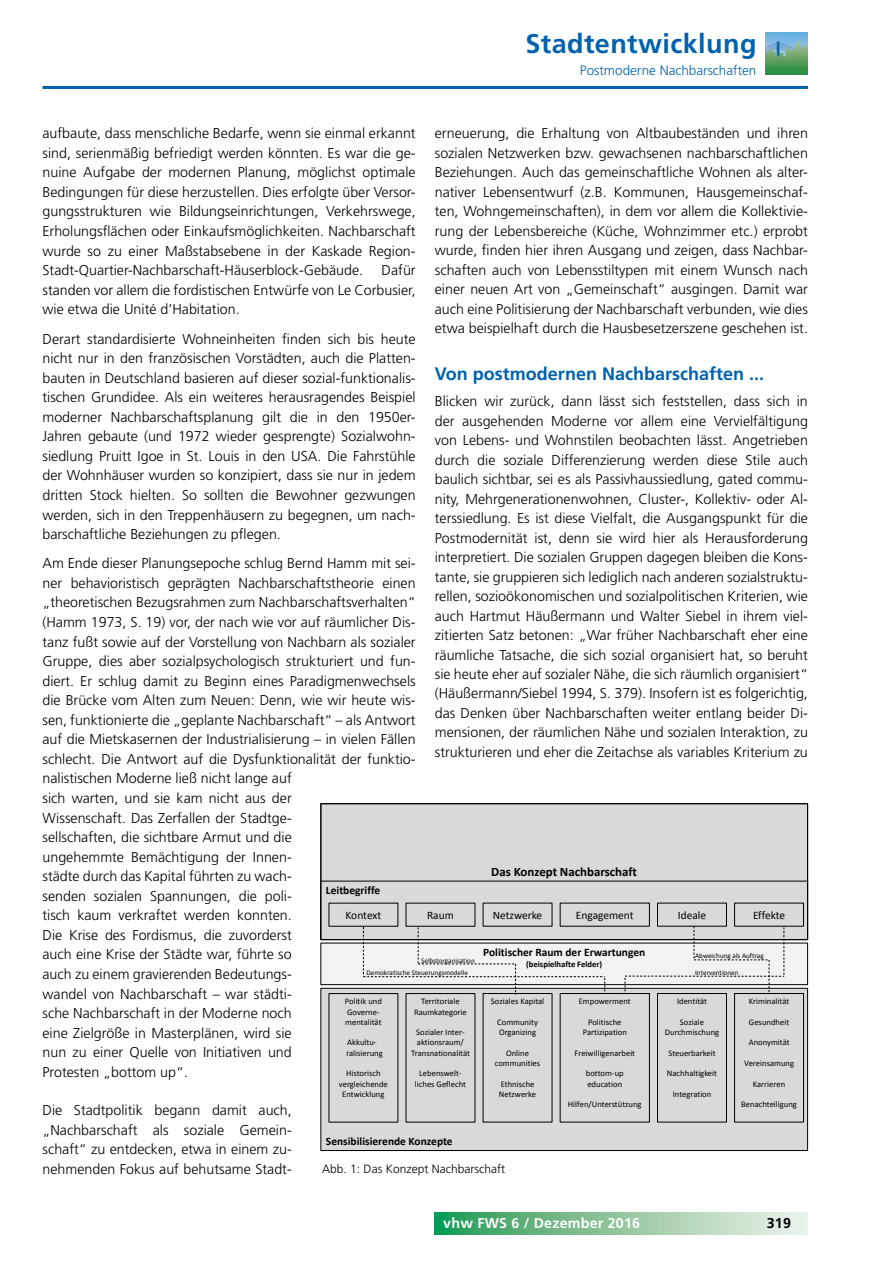
<style>
.page{position:relative;width:893px;height:1263px;background:#fff}
.page>*{position:absolute;margin:0;border:0;box-sizing:border-box;transform-origin:0 0}
.t1{font:700 27px "Frutiger LT";letter-spacing:.015em;color:#0062ae}
.t2{font:700 18px "Frutiger LT";color:#0062ae}
.t3{font:300 14.25px/19.5px "Frutiger LT";color:#000;text-align:justify}
.t4{font:700 14.25px "Frutiger LT";letter-spacing:.015em;color:#fff}
.t5{font:700 14.25px "Frutiger LT";color:#000}
.t6{font:300 13.5px "Frutiger LT";color:#0062ae}
.t7{font:700 12.9px "Calibri";color:#000}
.t8{font:300 12px "Frutiger CE";color:#000}
.t9{font:700 11.4px "Calibri";color:#000}
.t10{font:11.4px "Calibri";color:#000}
.t11{font:8.55px/10.4px "Calibri";color:#000;text-align:center}
.t12{font:700 8.55px "Calibri";color:#000}
.t13{font:7.05px/12.1px "Calibri";color:#000}
.s1{font-family:"Arial";font-size:7.8px}
</style>
<div class="page">
<hr style="left:43px;top:86px;width:765px;height:3px;background:#0062ae">
<svg style="left:435px;top:1213px;width:373px;height:21px;background:#8ec69f"></svg>
<img style="left:766px;top:32px;width:42px;height:43px">
<div style="left:321px;top:943px;width:487px;height:42px;background:#f2f2f2"></div>
<div style="left:320px;top:943px;width:488px;height:42px;border:1px solid #000"></div>
<div style="left:321px;top:988px;width:487px;height:162px;background:#d9d9d9"></div>
<div style="left:320px;top:988px;width:488px;height:163px;border:1px solid #000"></div>
<div style="left:321px;top:804px;width:487px;height:135px;background:#d9d9d9"></div>
<div style="left:320px;top:803px;width:488px;height:137px;border:1px solid #000"></div>
<div style="left:657px;top:993px;width:70px;height:129px;border:1px solid #000"></div>
<div style="left:734px;top:993px;width:70px;height:129px;border:1px solid #000"></div>
<div style="left:560px;top:993px;width:90px;height:129px;border:1px solid #000"></div>
<svg style="left:363px;top:927px;width:242px;height:68px"></svg>
<svg style="left:625px;top:926px;width:160px;height:67px"></svg>
<h1 class="t1" style="left:525px;top:28px;width:233px">Stadtentwicklung</h1>
<p class="t6" style="left:580px;top:62px;width:178px">Postmoderne Nachbarschaften</p>
<p class="t3" style="left:43px;top:124px;width:375px">aufbaute, dass menschliche Bedarfe, wenn sie einmal erkannt sind, serienmäßig befriedigt werden könnten. Es war die ge&shy;nuine Aufgabe der modernen Planung, möglichst optimale Bedingungen für diese herzustellen. Dies erfolgte über Versor&shy;gungsstrukturen wie Bildungseinrichtungen, Verkehrswege, Erholungsflächen oder Einkaufsmöglichkeiten. Nachbarschaft wurde so zu einer Maßstabsebene in der Kaskade Region-Stadt-Quartier-Nachbarschaft-Häuserblock-Gebäude.</p>
<p class="t3" style="left:435px;top:124px;width:375px">erneuerung, die Erhaltung von Altbaubeständen und ihren sozialen Netzwerken bzw. gewachsenen nachbarschaftlichen Beziehungen. Auch das gemeinschaftliche Wohnen als alter&shy;nativer Lebensentwurf (z.B. Kommunen, Hausgemeinschaf&shy;ten, Wohngemeinschaften), in dem vor allem die Kollektivie&shy;rung der Lebensbereiche (Küche, Wohnzimmer etc.) erprobt wurde, finden hier ihren Ausgang und zeigen, dass Nachbar&shy;schaften auch von Lebensstiltypen mit einem Wunsch nach einer neuen Art von „Gemeinschaft“ ausgingen. Damit war auch eine Politisierung der Nachbarschaft verbunden, wie dies etwa beispielhaft durch die Hausbesetzerszene geschehen ist.</p>
<p class="t2" style="left:435px;top:363px;width:331px">Von postmodernen Nachbarschaften ...</p>
<p class="t3" style="left:435px;top:392px;width:375px">Blicken wir zurück, dann lässt sich feststellen, dass sich in der ausgehenden Moderne vor allem eine Vervielfältigung von Lebens- und Wohnstilen beobachten lässt. Angetrieben durch die soziale Differenzierung werden diese Stile auch baulich sichtbar, sei es als Passivhaussiedlung, gated commu&shy;nity, Mehrgenerationenwohnen, Cluster-, Kollektiv- oder Al&shy;terssiedlung. Es ist diese Vielfalt, die Ausgangspunkt für die Postmodernität ist, denn sie wird hier als Herausforderung interpretiert. Die sozialen Gruppen dagegen bleiben die Kons&shy;tante, sie gruppieren sich lediglich nach anderen sozialstruktu&shy;rellen, sozioökonomischen und sozialpolitischen Kriterien, wie auch Hartmut Häußermann und Walter Siebel in ihrem viel&shy;zitierten Satz betonen: „War früher Nachbarschaft eher eine räumliche Tatsache, die sich sozial organisiert hat, so beruht sie heute eher auf sozialer Nähe, die sich räumlich organisiert“ (Häußermann/Siebel 1994, S. 379). Insofern ist es folgerichtig, das Denken über Nachbarschaften weiter entlang beider Di&shy;mensionen, der räumlichen Nähe und sozialen Interaktion, zu strukturieren und eher die Zeitachse als variables Kriterium zu</p>
<p class="t3" style="left:43px;top:261px;width:375px;text-indent:339px">Dafür standen vor allem die fordistischen Entwürfe von Le Corbusier, wie etwa die Unité d’Habitation.</p>
<p class="t3" style="left:43px;top:329px;width:375px">Derart standardisierte Wohneinheiten finden sich bis heute nicht nur in den französischen Vorstädten, auch die Platten&shy;bauten in Deutschland basieren auf dieser sozial-funktionalis&shy;tischen Grundidee. Als ein weiteres herausragendes Beispiel moderner Nachbarschaftsplanung gilt die in den 1950er-Jahren gebaute (und 1972 wieder gesprengte) Sozialwohn&shy;siedlung Pruitt Igoe in St. Louis in den USA. Die Fahrstühle der Wohnhäuser wurden so konzipiert, dass sie nur in jedem dritten Stock hielten. So sollten die Bewohner gezwungen werden, sich in den Treppenhäusern zu begegnen, um nach&shy;barschaftliche Beziehungen zu pflegen.</p>
<p class="t3" style="left:43px;top:554px;width:375px;text-align:left">Am Ende dieser Planungsepoche schlug Bernd Hamm mit sei&shy;ner behavioristisch geprägten Nachbarschaftstheorie einen „theoretischen Bezugsrahmen zum Nachbarschaftsverhalten“ (Hamm 1973, S. 19) vor, der nach wie vor auf räumlicher Dis&shy;tanz fußt sowie auf der Vorstellung von Nachbarn als sozialer Gruppe, dies aber sozialpsychologisch strukturiert und fun&shy;diert. Er schlug damit zu Beginn eines Paradigmenwechsels die Brücke vom Alten zum Neuen: Denn, wie wir heute wis&shy;sen, funktionierte die „geplante Nachbarschaft“ – als Antwort auf die Mietskasernen der Industrialisierung – in vielen Fällen schlecht. Die Antwort auf die Dysfunktionalität der funktio&shy;nalistischen Moderne ließ nicht lange auf<br>sich warten, und sie kam nicht aus der<br>Wissenschaft. Das Zerfallen der Stadtge-<br>sellschaften, die sichtbare Armut und die<br>ungehemmte Bemächtigung der Innen-<br>städte durch das Kapital führten zu wach-<br>senden sozialen Spannungen, die poli-<br>tisch kaum verkraftet werden konnten.<br>Die Krise des Fordismus, die zuvorderst<br>auch eine Krise der Städte war, führte so<br>auch zu einem gravierenden Bedeutungs-<br>wandel von Nachbarschaft – war städti-<br>sche Nachbarschaft in der Moderne noch<br>eine Zielgröße in Masterplänen, wird sie<br>nun zu einer Quelle von Initiativen und<br>Protesten „bottom up“.</p>
<p class="t3" style="left:43px;top:1100px;width:251px">Die Stadtpolitik begann damit auch, „Nachbarschaft als soziale Gemein&shy;schaft“ zu entdecken, etwa in einem zu&shy;nehmenden Fokus auf behutsame Stadt-</p>
<p class="t7" style="left:491px;top:863px;width:147px">Das Konzept Nachbarschaft</p>
<p class="t9" style="left:326px;top:883px;width:56px">Leitbegriffe</p>
<p class="t10" style="left:346px;top:907px;width:37px">Kontext</p>
<p class="t10" style="left:427px;top:907px;width:28px">Raum</p>
<p class="t10" style="left:493px;top:907px;width:51px">Netzwerke</p>
<p class="t10" style="left:576px;top:907px;width:59px">Engagement</p>
<p class="t10" style="left:678px;top:907px;width:30px">Ideale</p>
<p class="t10" style="left:753px;top:907px;width:34px">Effekte</p>
<p class="t9" style="left:483px;top:945px;width:164px">Politischer Raum der Erwartungen</p>
<p class="t12" style="left:526px;top:959px;width:77px">(beispielhafte Felder)</p>
<p class="t13" style="left:695px;top:949px;width:70px">Abweichung als Auftrag</p>
<p class="t13" style="left:367px;top:954px;width:110px;text-indent:55px">Selbstorganisation<br>Demokratische Steuerungsmodelle</p>
<p class="t13" style="left:695px;top:966px;width:45px">Interventionen</p>
<p class="t11" style="left:491px;top:996px;width:55px">Soziales Kapital</p>
<p class="t11" style="left:497px;top:1017px;width:42px;text-align:left">Community<br>Organizing</p>
<p class="t11" style="left:495px;top:1048px;width:47px">Online communities</p>
<p class="t11" style="left:499px;top:1079px;width:39px;text-align:left">Ethnische<br>Netzwerke</p>
<p class="t11" style="left:749px;top:996px;width:42px">Kriminalität</p>
<p class="t11" style="left:749px;top:1017px;width:42px">Gesundheit</p>
<p class="t11" style="left:749px;top:1037px;width:42px">Anonymität</p>
<p class="t11" style="left:744px;top:1058px;width:51px">Vereinsamung</p>
<p class="t11" style="left:753px;top:1079px;width:34px">Karrieren</p>
<p class="t11" style="left:741px;top:1099px;width:57px">Benachteiligung</p>
<p class="t11" style="left:677px;top:996px;width:32px">Identität</p>
<p class="t11" style="left:665px;top:1017px;width:56px">Soziale<br>Durchmischung</p>
<p class="t11" style="left:668px;top:1048px;width:49px">Steuerbarkeit</p>
<p class="t11" style="left:667px;top:1068px;width:52px">Nachhaltigkeit</p>
<p class="t11" style="left:673px;top:1089px;width:40px">Integration</p>
<p class="t11" style="left:345px;top:996px;width:39px;text-align:left">Politik und<br>Governe&shy;mentalität</p>
<p class="t11" style="left:346px;top:1037px;width:38px;text-align:left">Akkultu&shy;<span class="s1">r</span>alisierung</p>
<p class="t11" style="left:339px;top:1068px;width:50px">Historisch vergleichende<br>Entwicklung</p>
<p class="t11" style="left:414px;top:996px;width:54px">Territoriale<br>Raumkategorie</p>
<p class="t11" style="left:411px;top:1027px;width:60px">Sozialer Inter&shy;aktionsraum/<br>Transnationalität</p>
<p class="t11" style="left:415px;top:1068px;width:53px">Lebenswelt&shy;liches Geflecht</p>
<p class="t11" style="left:579px;top:996px;width:53px">Empowerment</p>
<p class="t11" style="left:583px;top:1017px;width:46px">Politische<br>Partizipation</p>
<p class="t11" style="left:574px;top:1048px;width:62px">Freiwilligenarbeit</p>
<p class="t11" style="left:586px;top:1068px;width:39px;text-align:left">bottom-up education</p>
<p class="t11" style="left:568px;top:1099px;width:75px">Hilfen/Unterstützung</p>
<p class="t9" style="left:326px;top:1134px;width:128px">Sensibilisierende Konzepte</p>
<p class="t8" style="left:322px;top:1162px;width:184px">Abb. 1: Das Konzept Nachbarschaft</p>
<p class="t4" style="left:443px;top:1215px;width:198px">vhw FWS 6 / Dezember 2016</p>
<p class="t5" style="left:767px;top:1214px;width:26px">319</p>
</div>
